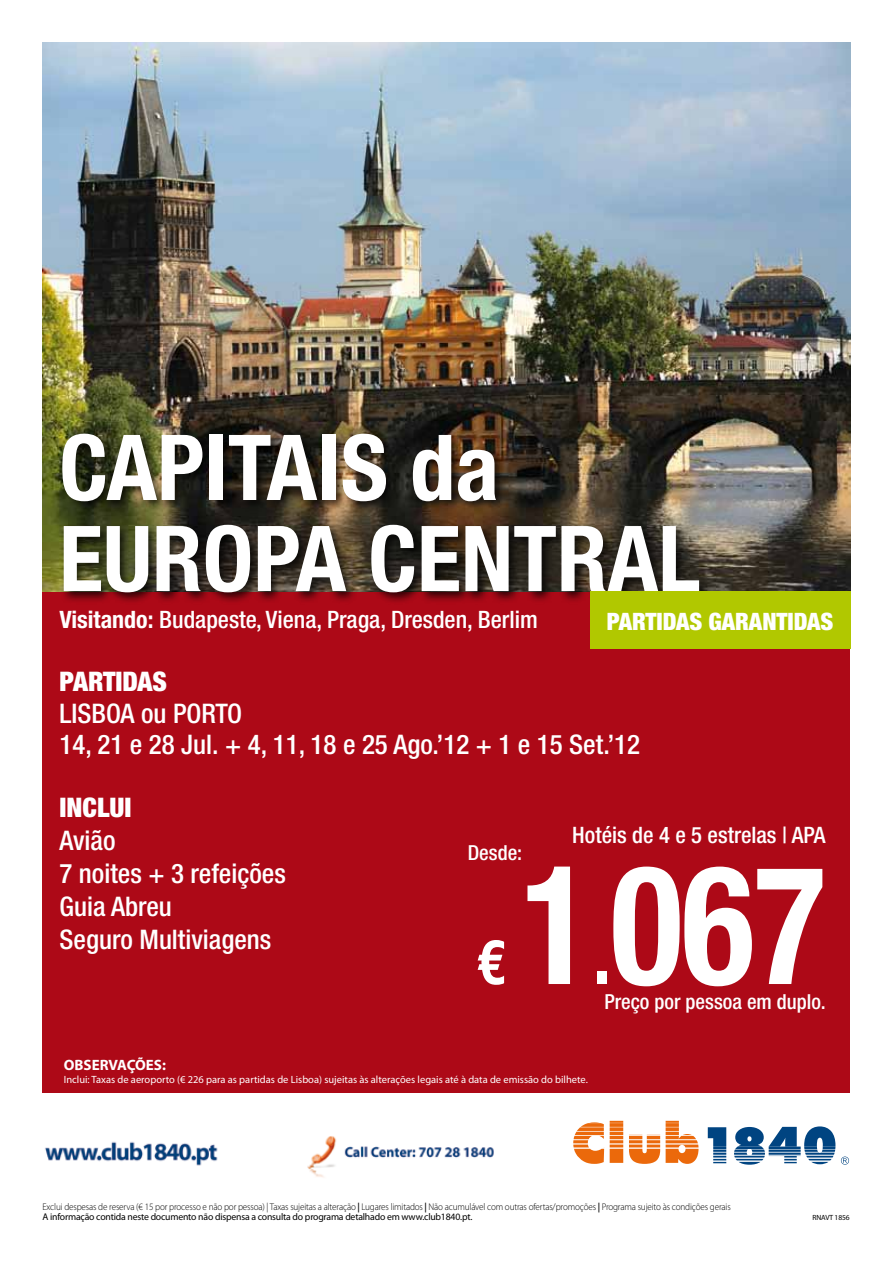
<style>
.page{position:relative;width:893px;height:1263px;background:#fff}
.page>*{position:absolute;margin:0;border:0;box-sizing:border-box;transform-origin:0 0}
.t1{font:700 condensed 165.9px "Helvetica Neue";color:#fff;scale:.9 1}
.t2{font:700 condensed 91.05px/91.1px "Helvetica Neue";color:#fff}
.t3{font:700 condensed 62.25px "Helvetica Neue";color:#fff}
.t4{font:500 condensed 27px/33px "Helvetica Neue";color:#fff}
.t5{font:900 condensed 27px "Helvetica Neue";color:#fff}
.t6{font:500 condensed 24px "Helvetica Neue";color:#fff}
.t7{font:900 condensed 24px "Helvetica Neue";color:#fff}
.t8{font:500 condensed 22.65px "Helvetica Neue";color:#fff}
.t9{font:500 condensed 20.7px "Helvetica Neue";color:#fff}
.t10{font:700 15px "Myriad Pro";color:#fff}
.t11{font:10.5px "Myriad Pro";color:#fff}
.t12{font:300 9.75px/10.5px "Myriad Pro";letter-spacing:-.015em;color:#000;scale:.94 1}
.t13{font:7.5px "Myriad Pro";letter-spacing:-.02em;color:#000}
.s1{font-weight:700}
.s2{font-size:81.75px}
.s3{font-weight:600}
.s4{font-weight:400}
</style>
<div class="page">
<div style="left:43px;top:43px;width:807px;height:1050px;background:#ad0917"></div>
<img style="left:45px;top:1136px;width:449px;height:42px">
<img style="left:43px;top:43px;width:807px;height:548px">
<div style="left:59px;top:430px;width:652px;height:174px;background:#000;opacity:.75"></div>
<svg style="left:573px;top:1120px;width:277px;height:45px"></svg>
<div style="left:590px;top:591px;width:260px;height:58px;background:#b1c800"></div>
<h2 class="t2" style="left:59px;top:421px;width:643px">CAPITAIS DA<br>EUROPA CENTRAL</h2>
<h3 class="t7" style="left:607px;top:606px;width:25px">PARTIDAS</h3>
<h3 class="t7" style="left:708px;top:606px;width:81px">GARANTIDAS</h3>
<h3 class="t6" style="left:60px;top:605px;width:480px"><span class="s1">VISITANDO:</span> Budapeste, Viena, Praga, Dresden, Berlim</h3>
<h3 class="t5" style="left:60px;top:665px;width:109px">PARTIDAS</h3>
<h3 class="t4" style="left:60px;top:697px;width:582px;line-height:31.5px">Lisboa ou porto<br>14, 21 e 28 Jul. + 4, 11, 18 e 25 Ago.’12 + 1 e 15 Set.’12</h3>
<h3 class="t5" style="left:60px;top:791px;width:72px">INCLUI</h3>
<h3 class="t4" style="left:60px;top:824px;width:228px">Avião<br>7 noites + 3 refeições<br>Guia Abreu<br>Seguro Multiviagens</h3>
<h3 class="t8" style="left:572px;top:822px;width:255px">Hotéis de 4 e 5 estrelas | APA</h3>
<h3 class="t9" style="left:468px;top:840px;width:56px">Desde:</h3>
<h1 class="t1" style="left:521px;top:824px;width:340px">1<span class="s2">.</span>067</h1>
<h3 class="t9" style="left:604px;top:989px;width:223px">Preço por pessoa em duplo.</h3>
<h3 class="t3" style="left:477px;top:924px;width:31px">€</h3>
<h3 class="t10" style="left:64px;top:1055px;width:104px">OBSERVAÇÕES:</h3>
<p class="t11" style="left:64px;top:1072px;width:526px">Inclui: Taxas de aeroporto (€ 226 para as partidas de Lisboa) sujeitas às alterações legais até à data de emissão do bilhete.</p>
<p class="t12" style="left:43px;top:1201px;width:734px">Exclui despesas de reserva (€ 15 por processo e não por pessoa) | Taxas sujeitas a alteração <span class="s3">|</span> Lugares limitados <span class="s3">|</span> Não acumulável com outras ofertas/promoções <span class="s3">|</span> Programa sujeito às condições gerais<br><span class="s4">A informação contida neste documento não dispensa a consulta do programa detalhado em www.club1840.pt.</span></p>
<p class="t13" style="left:813px;top:1213px;width:38px">RNAVT 1856</p>
</div>
